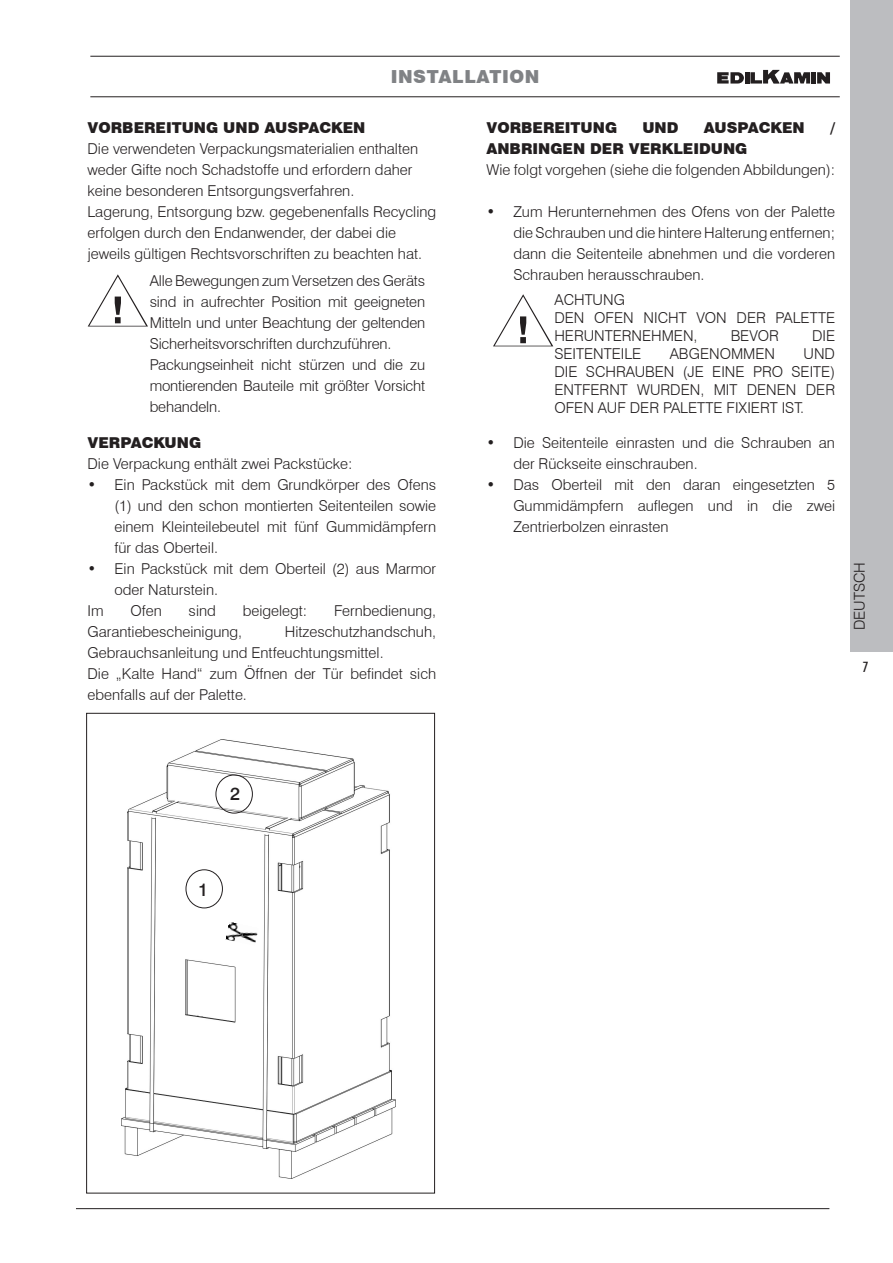
<style>
.page{position:relative;width:893px;height:1263px;background:#fff}
.page>*{position:absolute;margin:0;border:0;box-sizing:border-box;transform-origin:0 0}
.t1{font:900 18px "Swiss 721 BT";color:#808285}
.t2{font:500 18px "Swiss 721 BT";color:#231f20}
.t3{font:300 15px/21px "Swiss 721 BT";color:#231f20}
.t4{font:900 15px "Swiss 721 BT";color:#231f20}
.t5{font:500 condensed 14.25px "Futura BT";color:#231f20}
</style>
<div class="page">
<div style="left:850px;top:0;width:43px;height:652px;background:#bcbdc0"></div>
<hr style="left:90px;top:56px;width:750px;height:1px;background:#231f20">
<hr style="left:90px;top:96px;width:750px;height:1px;background:#231f20">
<svg style="left:88px;top:274px;width:60px;height:52px"></svg>
<div style="left:811px;top:72px;width:5px;height:12px;background:#231f20"></div>
<hr style="left:745px;top:72px;width:4px;height:12px;background:#231f20">
<svg style="left:717px;top:72px;width:27px;height:12px"></svg>
<svg style="left:750px;top:70px;width:60px;height:14px"></svg>
<svg style="left:817px;top:72px;width:13px;height:12px"></svg>
<img style="left:121px;top:740px;width:274px;height:439px">
<img style="left:225px;top:921px;width:34px;height:25px">
<div style="left:186px;top:869px;width:37px;height:39px;border:1px solid #231f20;border-radius:50%"></div>
<div style="left:216px;top:775px;width:37px;height:38px;border:1px solid #231f20;border-radius:50%"></div>
<svg style="left:493px;top:294px;width:60px;height:52px"></svg>
<hr style="left:76px;top:1208px;width:753px;height:1px;background:#231f20">
<p class="t1" style="left:391px;top:65px;width:50px">INSTALLAT</p>
<p class="t1" style="left:502px;top:65px;width:23px">ION</p>
<p class="t4" style="left:88px;top:118px;width:58px">VORBERE</p>
<p class="t4" style="left:166px;top:118px;width:19px">ITUNG</p>
<p class="t4" style="left:223px;top:118px;width:13px">UND</p>
<p class="t4" style="left:264px;top:118px;width:90px">AU SPACKEN</p>
<p class="t3" style="left:88px;top:138px;width:350px">Die verwendeten Verpackungsmaterialien enthalten weder Gifte noch Schadstoffe und erfordern daher keine besonderen Entsorgungsverfahren.<br>Lagerung, Entsorgung bzw. gegebenenfalls Recycling erfolgen durch den Endanwender, der dabei die jeweils gültigen Rechtsvorschriften zu beachten hat.</p>
<p class="t3" style="left:150px;top:270px;width:277px">Alle Bewegungen zum Versetzen des Geräts sind in aufrechter Position mit geeigneten Mitteln und unter Beachtung der geltenden Sicherheitsvorschriften durchzuführen.<br>Packungseinheit nicht stürzen und die zu montierenden Bauteile mit größter Vorsicht behandeln.</p>
<p class="t4" style="left:88px;top:433px;width:90px">VER PACKUNG</p>
<p class="t3" style="left:88px;top:453px;width:266px">Die Verpackung enthält zwei Packstücke:</p>
<p class="t3" style="left:115px;top:474px;width:323px;text-align:justify;text-indent:-27px">• Ein Packstück mit dem Grundkörper des Ofens (1) und den schon montierten Seitenteilen sowie einem Kleinteilebeutel mit fünf Gummidämpfern für das Oberteil.</p>
<p class="t3" style="left:88px;top:558px;width:350px">• Ein Packstück mit dem Oberteil (2) aus Marmor</p>
<p class="t3" style="left:115px;top:579px;width:105px">oder Naturstein.</p>
<p class="t3" style="left:88px;top:600px;width:18px">Im</p>
<p class="t3" style="left:130px;top:600px;width:33px">Ofen</p>
<p class="t3" style="left:189px;top:600px;width:29px">sind</p>
<p class="t3" style="left:243px;top:600px;width:66px">beigelegt:</p>
<p class="t3" style="left:334px;top:600px;width:104px">Fernbedienung,</p>
<p class="t3" style="left:88px;top:621px;width:156px">Garantiebescheinigung,</p>
<p class="t3" style="left:88px;top:621px;width:350px;text-indent:197px">Hitzeschutzhandschuh, Gebrauchsanleitung und Entfeuchtungsmittel.<br>Die „Kalte Hand“ zum Öffnen der Tür befindet sich ebenfalls auf der Palette.</p>
<p class="t4" style="left:486px;top:118px;width:58px">VORBERE</p>
<p class="t4" style="left:565px;top:118px;width:19px">ITUNG</p>
<p class="t4" style="left:642px;top:118px;width:13px">UND</p>
<p class="t4" style="left:704px;top:118px;width:90px">AU SPACKEN</p>
<p class="t4" style="left:830px;top:118px;width:7px">/</p>
<p class="t4" style="left:486px;top:139px;width:65px">ANBRINGEN</p>
<p class="t4" style="left:590px;top:139px;width:12px">DER</p>
<p class="t4" style="left:629px;top:139px;width:83px">VERKLEIDUNG</p>
<p class="t3" style="left:486px;top:159px;width:350px">Wie folgt vorgehen (siehe die folgenden Abbildungen):</p>
<p class="t3" style="left:513px;top:201px;width:323px;text-align:justify;text-indent:-27px">• Zum Herunternehmen des Ofens von der Palette die Schrauben und die hintere Halterung entfernen; dann die Seitenteile abnehmen und die vorderen Schrauben herausschrauben.</p>
<p class="t3" style="left:554px;top:291px;width:282px;line-height:18px">ACHTUNG<br>DEN OFEN NICHT VON DER PALETTE<br>HERUNTERNEHMEN,</p>
<p class="t3" style="left:731px;top:325px;width:50px">BEVOR</p>
<p class="t3" style="left:812px;top:325px;width:25px">DIE</p>
<p class="t3" style="left:554px;top:343px;width:88px">SEITENTEILE</p>
<p class="t3" style="left:670px;top:343px;width:107px">ABGENOMMEN</p>
<p class="t3" style="left:554px;top:345px;width:282px;line-height:18px;text-align:justify;text-indent:249px">UND DIE SCHRAUBEN (JE EINE PRO SEITE)<br>ENTFERNT WURDEN, MIT DENEN DER OFEN AUF DER PALETTE FIXIERT IST.</p>
<p class="t3" style="left:513px;top:432px;width:323px;text-indent:-27px">• Die Seitenteile einrasten und die Schrauben an der Rückseite einschrauben.</p>
<p class="t3" style="left:513px;top:474px;width:323px;text-align:justify;text-indent:-27px">• Das Oberteil mit den daran eingesetzten 5<br>Gummidämpfern auflegen und in die zwei Zentrierbolzen einrasten</p>
<p class="t3" style="left:849px;top:630px;width:70px;rotate:-90deg">DEUTSCH</p>
<p class="t5" style="left:863px;top:658px;width:7px">7</p>
<p class="t2" style="left:230px;top:782px;width:12px">2</p>
<p class="t2" style="left:198px;top:878px;width:12px">1</p>
</div>
